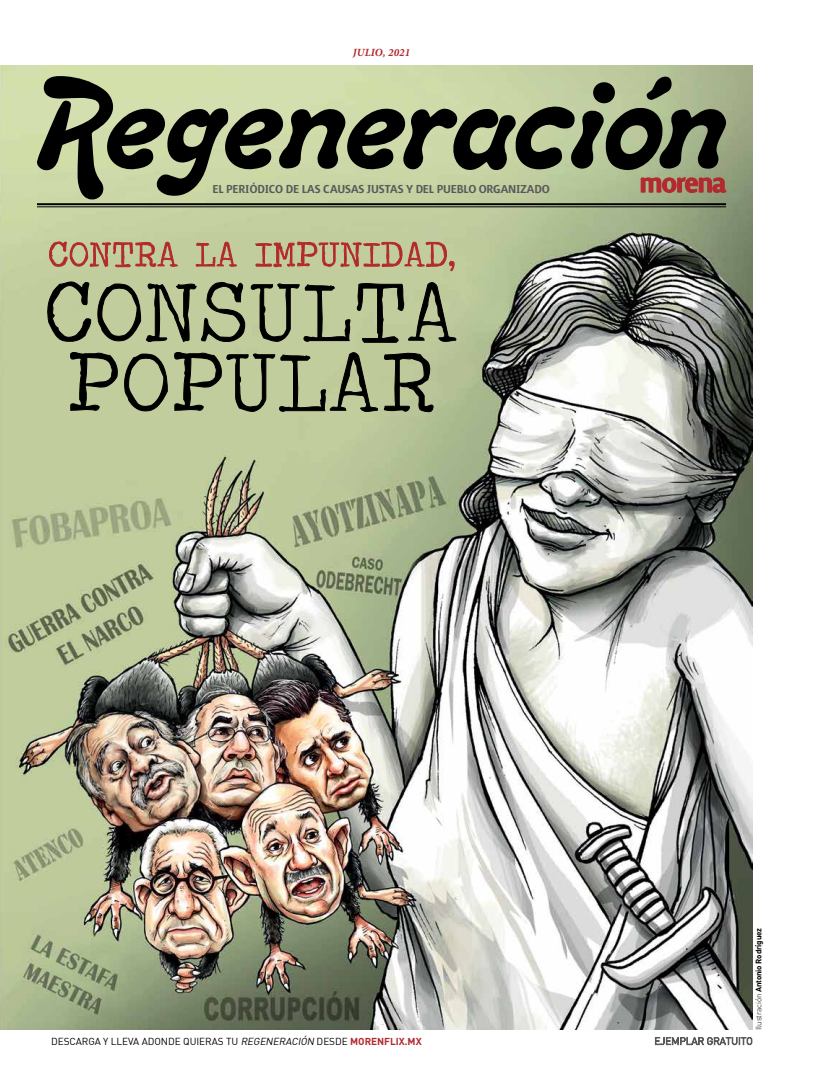
<style>
.page{position:relative;width:823px;height:1078px;background:#fff}
.page>*{position:absolute;margin:0;border:0;box-sizing:border-box;transform-origin:0 0}
.t1{font:500 14.7px "Surface";letter-spacing:-.02em;color:#58595b}
.t2{font:italic 700 11px "Minion Pro";letter-spacing:.01em;color:#b2292e}
.t3{font:10px "DIN";letter-spacing:-.005em;color:#000}
.t4{font:700 8px "DIN";letter-spacing:-.02em;color:#000}
.s1{font-style:italic}
.s2{font-weight:700;color:#b2292e}
.s3{font-weight:300}
</style>
<div class="page">
<img style="left:0;top:66px;width:751px;height:963px">
<svg style="left:654px;top:1037px;width:97px;height:7px"></svg>
<svg style="left:677px;top:516px;width:4px;height:4px"></svg>
<svg style="left:677px;top:653px;width:4px;height:4px"></svg>
<hr style="left:37px;top:203px;width:688px;height:2px;background:#000">
<hr style="left:37px;top:206px;width:688px;height:1px;background:#000">
<svg style="left:37px;top:75px;width:689px;height:125px;background:#888f6f"></svg>
<svg style="left:49px;top:237px;width:406px;height:34px;background:#bda683"></svg>
<svg style="left:47px;top:280px;width:409px;height:63px;background:#8e9773"></svg>
<svg style="left:69px;top:350px;width:365px;height:62px;background:#8c9572"></svg>
<p class="t2" style="left:352px;top:45px;width:59px">JULIO, 2021</p>
<h1 class="t1" style="left:212px;top:182px;width:339px">EL PERIÓDICO DE LAS CAUSAS JUSTAS Y DEL PUEBLO ORGANIZADO</h1>
<p class="t3" style="left:51px;top:1035px;width:372px">DESCARGA Y LLEVA ADONDE QUIERAS TU <span class="s1">REGENERACIÓN</span> DESDE <span class="s2">MORENFLIX.MX</span></p>
<p class="t4" style="left:752px;top:1029px;width:103px;rotate:-90deg"><span class="s3">Ilustración</span> Antonio Rodríguez</p>
</div>
